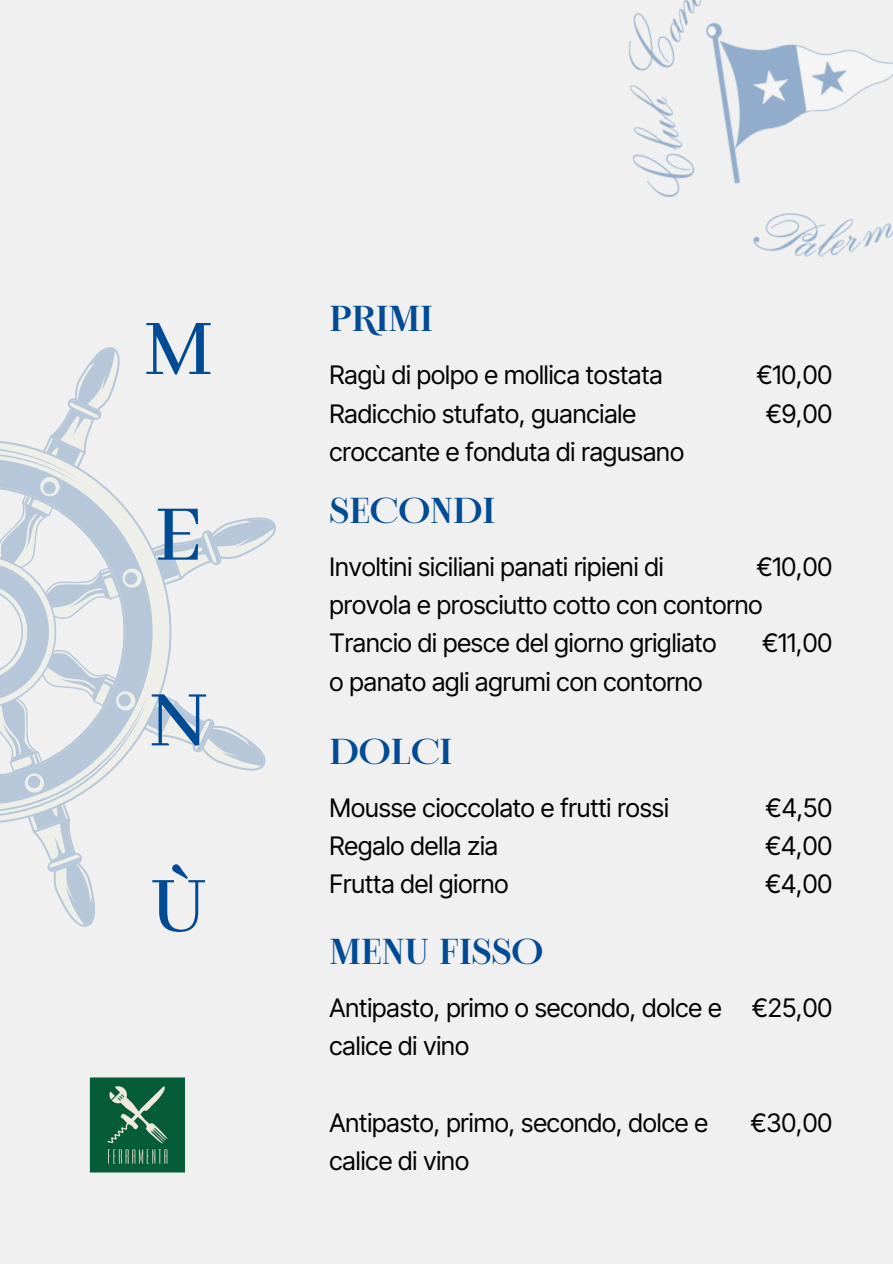
<style>
.page{position:relative;width:893px;height:1264px;background:#fff}
.page>*{position:absolute;margin:0;border:0;box-sizing:border-box;transform-origin:0 0}
.t1{font:500 87px/185.7px "Abhaya Libre";color:#004b95}
.t2{font:700 36px "NT Epika";color:#004b95}
.t3{font:25.5px/38.2px "Inter Tight";color:#000}
</style>
<div class="page">
<div style="left:0;top:0;width:892px;height:1263px;background:#f1f0f0"></div>
<svg style="left:0;top:347px;width:276px;height:580px"></svg>
<img style="left:628px;top:0;width:264px;height:258px">
<img style="left:89px;top:1077px;width:97px;height:96px">
<p class="t1" style="left:144px;top:259px;width:70px">M<br>E<br>N<br>Ù</p>
<p class="t2" style="left:329px;top:298px;width:105px">PRIMI</p>
<p class="t3" style="left:329px;top:356px;width:334px">Ragù di polpo e mollica tostata</p>
<h1 class="t3" style="left:329px;top:394px;width:356px">Radicchio stufato, guanciale croccante e fonduta di ragusano</h1>
<h2 class="t3" style="left:756px;top:356px;width:77px">€10,00</h2>
<p class="t3" style="left:766px;top:394px;width:68px">€9,00</p>
<p class="t2" style="left:329px;top:489px;width:167px">SECONDI</p>
<p class="t3" style="left:329px;top:547px;width:335px">Involtini siciliani panati ripieni di</p>
<p class="t3" style="left:329px;top:586px;width:434px">provola e prosciutto cotto con contorno</p>
<h2 class="t3" style="left:329px;top:624px;width:388px">Trancio di pesce del giorno grigliato</h2>
<p class="t3" style="left:329px;top:662px;width:374px">o panato agli agrumi con contorno</p>
<p class="t3" style="left:756px;top:547px;width:77px">€10,00</p>
<p class="t3" style="left:762px;top:624px;width:71px">€11,00</p>
<p class="t2" style="left:329px;top:730px;width:124px">DOLCI</p>
<p class="t3" style="left:329px;top:788px;width:341px">Mousse cioccolato e frutti rossi</p>
<p class="t3" style="left:329px;top:826px;width:170px">Regalo della zia</p>
<h2 class="t3" style="left:329px;top:864px;width:180px">Frutta del giorno</h2>
<p class="t2" style="left:329px;top:930px;width:215px">MENU FISSO</p>
<h2 class="t3" style="left:329px;top:988px;width:393px">Antipasto, primo o secondo, dolce e calice di vino</h2>
<p class="t3" style="left:329px;top:1103px;width:380px">Antipasto, primo, secondo, dolce e calice di vino</p>
<p class="t3" style="left:765px;top:788px;width:68px">€4,50</p>
<p class="t3" style="left:765px;top:826px;width:68px">€4,00</p>
<p class="t3" style="left:765px;top:864px;width:68px">€4,00</p>
<p class="t3" style="left:752px;top:988px;width:82px">€25,00</p>
<p class="t3" style="left:750px;top:1103px;width:83px">€30,00</p>
</div>
